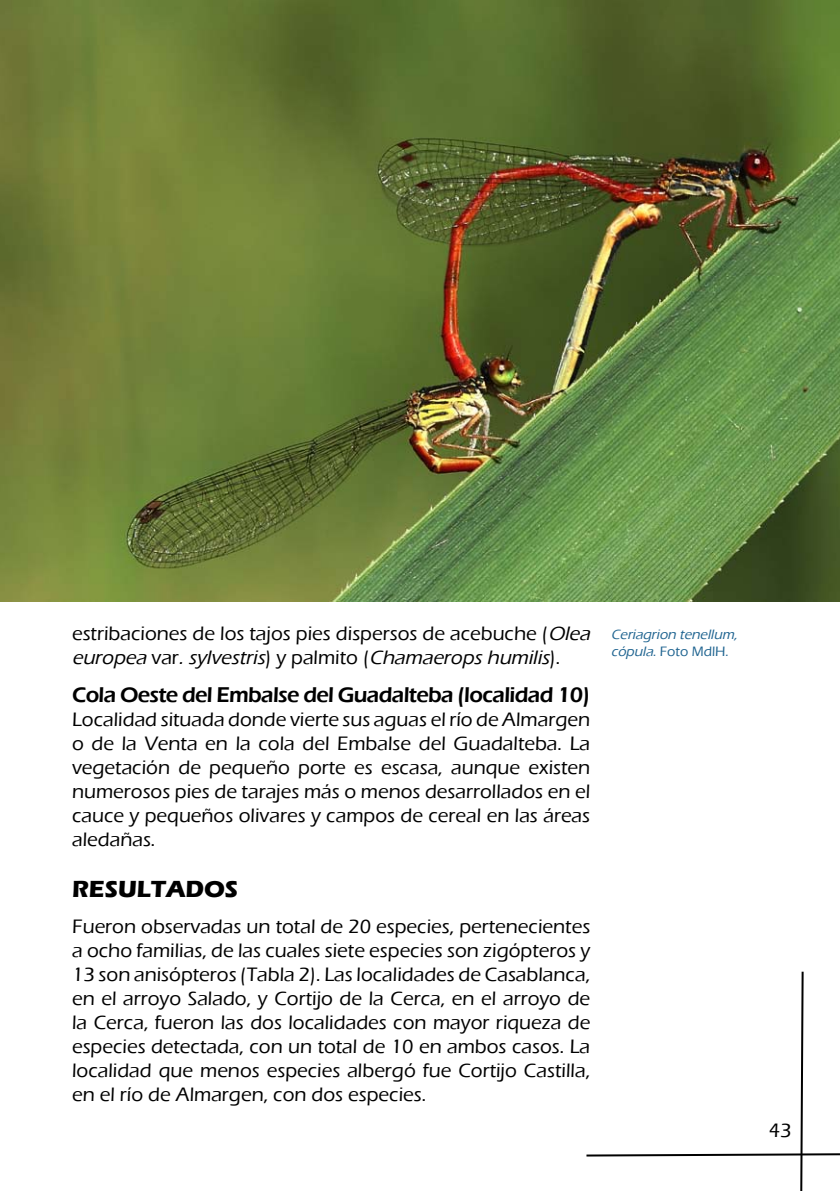
<style>
.page{position:relative;width:840px;height:1191px;background:#fff}
.page>*{position:absolute;margin:0;border:0;box-sizing:border-box;transform-origin:0 0}
.t1{font:700 24px "Eras ITC";color:#000}
.t2{font:600 22px "Eras ITC";letter-spacing:-.03em;color:#000}
.t3{font:500 20px/24px "Eras ITC";color:#000;text-align:justify}
.t4{font:italic 500 14px/16.8px "Eras ITC";color:#216591}
.s1{font-style:italic}
.s2{font-style:normal}
</style>
<div class="page">
<svg style="left:586px;top:971px;width:253px;height:220px"></svg>
<img style="left:0;top:0;width:839px;height:601px">
<p class="t3" style="left:72px;top:621px;width:523px">estribaciones de los tajos pies dispersos de acebuche (<span class="s1">Olea europea</span> va r <span class="s1">.sylvestris</span>) y p a l m i t o ( <span class="s1">Chamaerops humilis</span>) .</p>
<p class="t2" style="left:72px;top:682px;width:519px">Cola Oeste del Embalse del Guadalteba (localidad 10)</p>
<p class="t3" style="left:72px;top:707px;width:519px">Localidad situada donde vierte sus aguas el río de Almargen o de la Venta en la cola del Embalse del Guadalteba. La vegetación de pequeño porte es escasa, aunque existen numerosos pies de tarajes más o menos desarrollados en el cauce y pequeños olivares y campos de cereal en las áreas aledañas.</p>
<p class="t1" style="left:72px;top:875px;width:168px">RESULTADOS</p>
<p class="t3" style="left:72px;top:914px;width:519px">Fueron observadas un total de 20 especies, pertenecientes a ocho familias, de las cuales siete especies son zigópteros y 13 son anisópteros (Tabla 2). Las localidades de Casablanca, en el arroyo Salado, y Cortijo de la Cerca, en el arroyo de la Cerca, fueron las dos localidades con mayor riqueza de especies detectada, con un total de 10 en ambos casos. La localidad que menos especies albergó fue Cortijo Castilla, en el río de Almargen, con dos especies.</p>
<p class="t4" style="left:610px;top:626px;width:130px">Ceriagrion tenellum, cópula<span class="s2">. Foto MdlH.</span></p>
<p class="t3" style="left:768px;top:1118px;width:24px">43</p>
</div>
